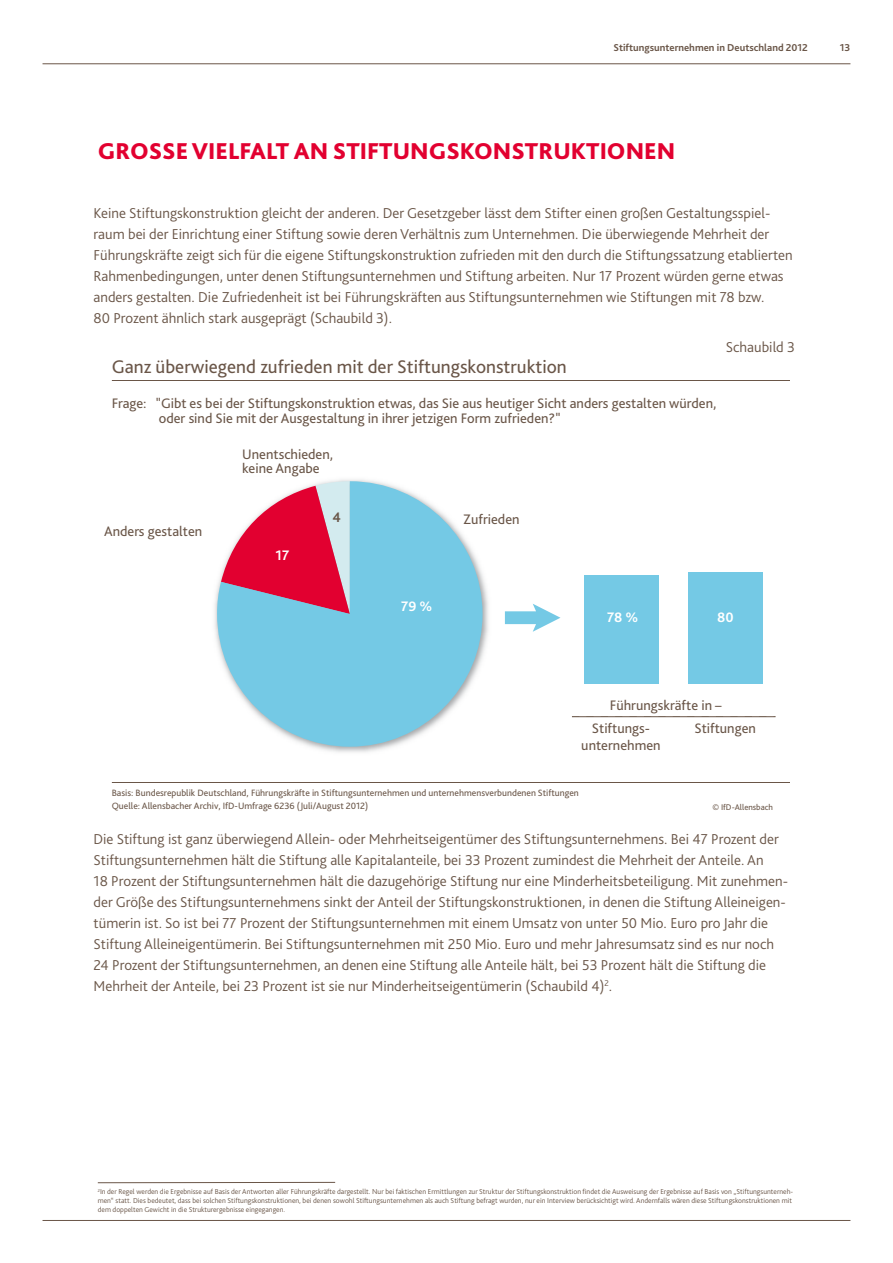
<style>
.page{position:relative;width:893px;height:1263px;background:#fff}
.page>*{position:absolute;margin:0;border:0;box-sizing:border-box;transform-origin:0 0}
.t1{font:800 24px "Bliss Pro";color:#e20030}
.t2{font:19.2px "Bliss Pro";color:#6a5648}
.t3{font:300 15px/21px "Bliss Pro";color:#6a5648}
.t4{font:14.4px/23.1px "Bliss Pro";color:#6a5648}
.t5{font:14.4px "Bliss Pro";color:#695547}
.t6{font:700 14.4px "Bliss Pro";color:#fff}
.t7{font:700 14.4px "Bliss Pro";color:#6a5648}
.t8{font:700 10.5px "Bliss Pro";color:#6a5648}
.t9{font:9.6px "Bliss Pro";color:#6a5648}
.t10{font:8.7px "Bliss Pro";color:#6a5648}
.t11{font:300 7.5px/9px "Bliss Pro";color:#6a5648}
.s1{color:#6a5648}
</style>
<div class="page">
<hr style="left:43px;top:63px;width:807px;height:1px;background:#6a5648">
<hr style="left:43px;top:1220px;width:807px;height:1px;background:#6a5648">
<hr style="left:112px;top:782px;width:677px;height:1px;background:#6a5648">
<hr style="left:112px;top:380px;width:677px;height:1px;background:#6a5648">
<img style="left:214px;top:479px;width:274px;height:273px">
<img style="left:483px;top:514px;width:5px;height:10px">
<svg style="left:217px;top:481px;width:266px;height:266px;fill:#74c9e5"></svg>
<div style="left:584px;top:575px;width:75px;height:109px;background:#74c9e5"></div>
<div style="left:688px;top:573px;width:74px;height:111px;background:#74c9e5"></div>
<svg style="left:505px;top:604px;width:55px;height:28px"></svg>
<hr style="left:98px;top:1182px;width:237px;height:1px;background:#6a5648">
<p class="t8" style="left:613px;top:40px;width:196px">Stiftungsunternehmen in Deutschland 2012</p>
<p class="t8" style="left:840px;top:40px;width:12px">13</p>
<h1 class="t1" style="left:98px;top:136px;width:123px">GROSSE VIELFALT</h1>
<h1 class="t1" style="left:294px;top:136px;width:68px">AN STIFTUNG</h1>
<h1 class="t1" style="left:446px;top:136px;width:95px">SKONSTRU</h1>
<h1 class="t1" style="left:571px;top:136px;width:31px">KTIONEN</h1>
<p class="t3" style="left:94px;top:202px;width:701px">Keine Stiftungskonstruktion gleicht der anderen. Der Gesetzgeber lässt dem Stifter einen großen Gestaltungsspiel&shy;raum bei der Einrichtung einer Stiftung sowie deren Verhältnis zum Unternehmen. Die überwiegende Mehrheit der Führungskräfte zeigt sich für die eigene Stiftungskonstruktion zufrieden mit den durch die Stiftungssatzung etablierten Rahmenbedingungen, unter denen Stiftungsunternehmen und Stiftung arbeiten. Nur 17 Prozent würden gerne etwas anders gestalten. Die Zufriedenheit ist bei Führungskräften aus Stiftungsunternehmen wie Stiftungen mit 78 bzw.<br>80 Prozent ähnlich stark ausgeprägt (Schaubild 3).</p>
<p class="t3" style="left:726px;top:336px;width:71px">Schaubild 3</p>
<p class="t2" style="left:112px;top:355px;width:457px">Ganz überwiegend zufrieden mit der Stiftungskonstruktion</p>
<p class="t4" style="left:159px;top:395px;width:559px;line-height:15.3px;text-indent:-47px">Frage: "Gibt es bei der Stiftungskonstruktion etwas, das Sie aus heutiger Sicht anders gestalten würden, oder sind Sie mit der Ausgestaltung in ihrer jetzigen Form zufrieden?"</p>
<p class="t4" style="left:104px;top:519px;width:100px">Anders gestalten</p>
<p class="t4" style="left:242px;top:447px;width:93px;line-height:14.4px">Unentschieden, keine An abe</p>
<p class="t5" style="left:292px;top:460px;width:8px">g</p>
<p class="t6" style="left:276px;top:546px;width:15px">17</p>
<p class="t7" style="left:333px;top:508px;width:10px">4</p>
<p class="t6" style="left:401px;top:597px;width:33px">79 %</p>
<p class="t5" style="left:463px;top:510px;width:58px">Zufrie<span class="s1">den</span></p>
<p class="t6" style="left:607px;top:609px;width:33px">78 %</p>
<p class="t6" style="left:717px;top:609px;width:18px">80</p>
<p class="t4" style="left:592px;top:693px;width:131px;text-indent:18px">Führungskräfte in –<br>Stiftungs-</p>
<p class="t4" style="left:581px;top:734px;width:81px">unternehmen</p>
<p class="t4" style="left:694px;top:716px;width:63px">Stiftungen</p>
<p class="t9" style="left:112px;top:786px;width:469px">Basis: Bundesrepublik Deutschland, Führungskräfte in Stiftungsunternehmen und unternehmensverbundenen Stiftungen</p>
<p class="t9" style="left:112px;top:800px;width:258px">Quelle: Allensbacher Archiv, IfD-Umfrage 6236 (Juli/August 2012)</p>
<p class="t10" style="left:712px;top:801px;width:62px">© IfD-Allensbach</p>
<p class="t3" style="left:94px;top:828px;width:696px">Die Stiftung ist ganz überwiegend Allein- oder Mehrheitseigentümer des Stiftungsunternehmens. Bei 47 Prozent der Stiftungsunternehmen hält die Stiftung alle Kapitalanteile, bei 33 Prozent zumindest die Mehrheit der Anteile. An<br>18 Prozent der Stiftungsunternehmen hält die dazugehörige Stiftung nur eine Minderheitsbeteiligung. Mit zunehmen&shy;der Größe des Stiftungsunternehmens sinkt der Anteil der Stiftungskonstruktionen, in denen die Stiftung Alleineigen&shy;tümerin ist. So ist bei 77 Prozent der Stiftungsunternehmen mit einem Umsatz von unter 50 Mio. Euro pro Jahr die Stiftung Alleineigentümerin. Bei Stiftungsunternehmen mit 250 Mio. Euro und mehr Jahresumsatz sind es nur noch 24 Prozent der Stiftungsunternehmen, an denen eine Stiftung alle Anteile hält, bei 53 Prozent hält die Stiftung die Mehrheit der Anteile, bei 23 Prozent ist sie nur Minderheitseigentümerin (Schaubild 4)<sup>2</sup>.</p>
<p class="t11" style="left:98px;top:1187px;width:697px"><sup>2</sup>In der Regel werden die Ergebnisse auf Basis der Antworten aller Führungskräfte dargestellt. Nur bei faktischen Ermittlungen zur Struktur der Stiftungskonstruktion findet die Ausweisung der Ergebnisse auf Basis von „Stiftungsunterneh&shy;men“ statt. Dies bedeutet, dass bei solchen Stiftungskonstruktionen, bei denen sowohl Stiftungsunternehmen als auch Stiftung befragt wurden, nur ein Interview berücksichtigt wird. Andernfalls wären diese Stiftungskonstruktionen mit dem doppelten Gewicht in die Strukturergebnisse eingegangen.</p>
</div>
